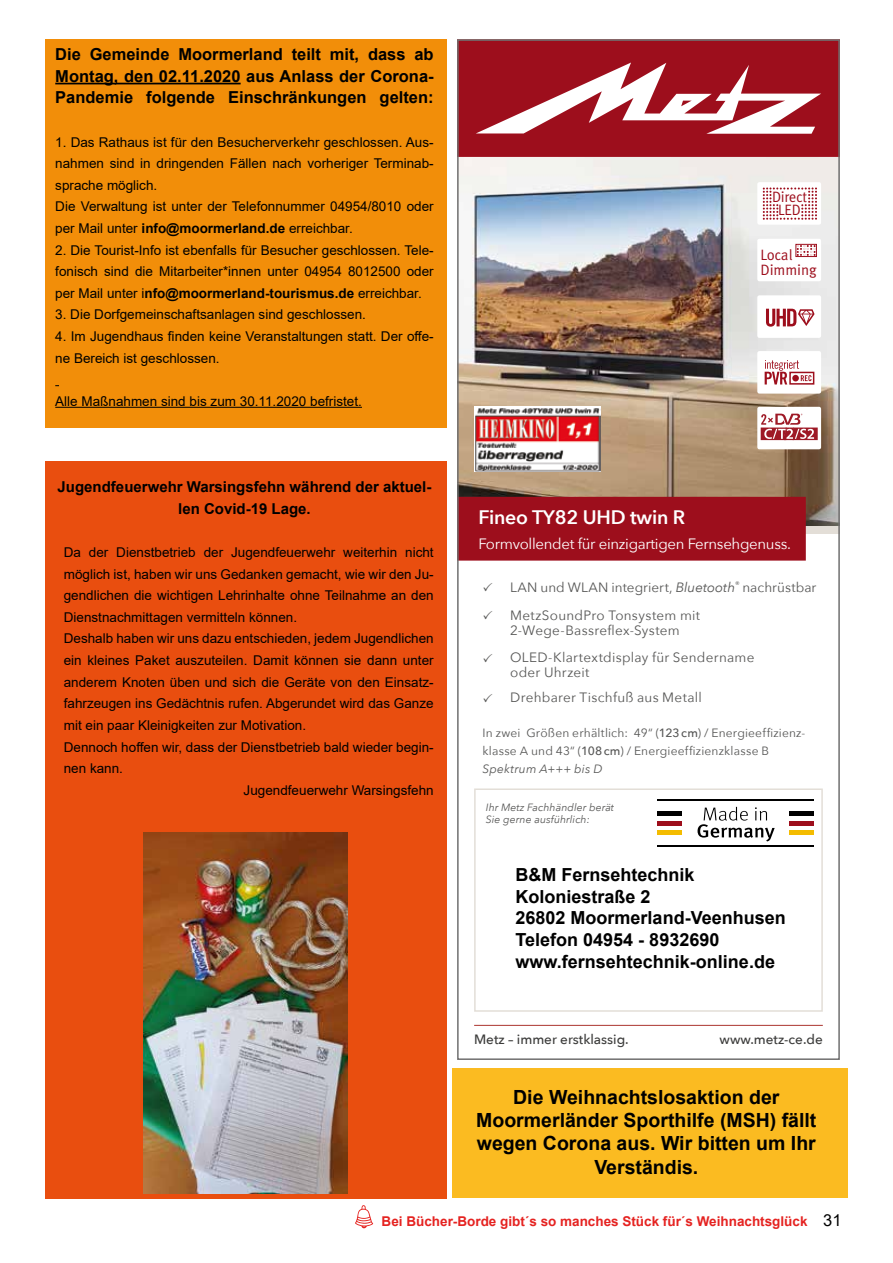
<style>
.page{position:relative;width:893px;height:1263px;background:#fff}
.page>*{position:absolute;margin:0;border:0;box-sizing:border-box;transform-origin:0 0}
.t1{font:700 19.5px/23.4px "Arial";color:#000;text-align:center}
.t2{font:600 19.5px "Avenir Next";letter-spacing:-.01em;color:#fff}
.t3{font:700 18px/21.6px "Arial";color:#000}
.t4{font:700 16.5px/21.6px "Arial";color:#000;text-align:justify}
.t5{font:16.5px "Arial";color:#000}
.t6{font:700 15px/21.6px "Arial";color:#000;text-align:center}
.t7{font:15px "Avenir Next";letter-spacing:-.02em;color:#fff}
.t8{font:15px/15px "Meta OT Norm";letter-spacing:-.02em;color:#9d0e1c}
.t9{font:15px/13.6px "Meta OT Norm";letter-spacing:-.02em;color:#9d0e1c;text-align:center;scale:.96 1}
.t10{font:13.5px/21.6px "Arial";color:#000}
.t11{font:13.5px/27.8px "Avenir Next";letter-spacing:.02em;color:#575756}
.t12{font:700 13.5px "Arial";color:#e52321}
.t13{font:500 13.5px "Avenir Next";color:#3c3c3b}
.t14{font:12px/18px "Avenir Next";letter-spacing:.015em;color:#575756}
.t15{font:italic 10.5px/12.6px "Avenir Next";letter-spacing:.005em;color:#575756}
.s1{font-weight:700}
.s2{font-style:italic}
.s3{font-weight:500}
</style>
<div class="page">
<div style="left:45px;top:39px;width:401px;height:388px;background:#f28e09"></div>
<div style="left:45px;top:461px;width:401px;height:738px;background:#e94e0f"></div>
<hr style="left:55px;top:83px;width:186px;height:1px;background:#000">
<hr style="left:55px;top:407px;width:307px;height:1px;background:#000">
<img style="left:460px;top:157px;width:377px;height:370px">
<div style="left:474px;top:788px;width:349px;height:224px;border:2px solid #e3ded7"></div>
<hr style="left:657px;top:812px;width:25px;height:4px;background:#000">
<hr style="left:657px;top:821px;width:25px;height:4px;background:#9d0e1c">
<hr style="left:657px;top:831px;width:25px;height:4px;background:#f4bc00">
<hr style="left:657px;top:846px;width:157px;height:1px;background:#000">
<hr style="left:657px;top:800px;width:157px;height:1px;background:#000">
<hr style="left:789px;top:812px;width:25px;height:4px;background:#000">
<hr style="left:789px;top:821px;width:25px;height:4px;background:#9d0e1c">
<hr style="left:789px;top:831px;width:25px;height:4px;background:#f4bc00">
<svg style="left:697px;top:807px;width:78px;height:34px"></svg>
<div style="left:458px;top:40px;width:381px;height:116px;background:#9d0e1c"></div>
<div style="left:457px;top:39px;width:383px;height:118px;border:2px solid #9d0e1c"></div>
<svg style="left:476px;top:63px;width:345px;height:71px"></svg>
<div style="left:665px;top:527px;width:175px;height:7px;background:#e3ded7"></div>
<div style="left:458px;top:498px;width:347px;height:62px;background:#9d0e1c"></div>
<div style="left:457px;top:497px;width:349px;height:64px;border:2px solid #9d0e1c"></div>
<hr style="left:474px;top:1025px;width:349px;height:1px;background:#b03f3a">
<div style="left:757px;top:295px;width:64px;height:43px;background:#fff;border-radius:2px"></div>
<svg style="left:766px;top:309px;width:48px;height:18px"></svg>
<div style="left:757px;top:239px;width:64px;height:42px;background:#fff;border-radius:2px"></div>
<div style="left:796px;top:244px;width:21px;height:13px;border:1px solid #9d0e1c"></div>
<svg style="left:797px;top:245px;width:19px;height:11px"></svg>
<div style="left:757px;top:407px;width:64px;height:42px;background:#fff;border-radius:2px"></div>
<svg style="left:761px;top:414px;width:57px;height:26px"></svg>
<div style="left:757px;top:351px;width:64px;height:43px;background:#fff;border-radius:2px"></div>
<svg style="left:765px;top:360px;width:49px;height:24px"></svg>
<div style="left:757px;top:182px;width:64px;height:43px;background:#fff;border-radius:2px"></div>
<svg style="left:763px;top:187px;width:54px;height:33px"></svg>
<img style="left:474px;top:407px;width:126px;height:64px">
<div style="left:457px;top:39px;width:383px;height:1021px;border:2px solid #706f6f"></div>
<img style="left:144px;top:832px;width:203px;height:362px">
<div style="left:452px;top:1068px;width:395px;height:130px;background:#fbbb21"></div>
<svg style="left:355px;top:1205px;width:18px;height:23px"></svg>
<p class="t4" style="left:55px;top:44px;width:380px">Die Gemeinde Moormerland teilt mit, dass ab Montag, den 02.11.2020 aus Anlass der Corona-Pandemie folgende Einschränkungen gelten:</p>
<p class="t10" style="left:55px;top:131px;width:380px">1. Das Rathaus ist für den Besucherverkehr geschlossen. Aus&shy;nahmen sind in dringenden Fällen nach vorheriger Terminab&shy;sprache möglich.<br>Die Verwaltung ist unter der Telefonnummer 04954/8010 oder per Mail unter <span class="s1">info@moormerland.de</span> erreichbar.</p>
<p class="t10" style="left:55px;top:239px;width:380px;text-align:justify">2. Die Tourist-Info ist ebenfalls für Besucher geschlossen. Tele&shy;fonisch sind die Mitarbeiter*innen unter 04954 8012500 oder per Mail unter i<span class="s1">nfo@moormerland-tourismus.de</span> erreichbar.</p>
<p class="t10" style="left:55px;top:304px;width:312px">3. Die Dorfgemeinschaftsanlagen sind geschlossen.</p>
<p class="t10" style="left:55px;top:325px;width:380px">4. Im Jugendhaus finden keine Veranstaltungen statt. Der offe&shy;ne Bereich ist geschlossen.</p>
<p class="t10" style="left:55px;top:390px;width:308px">Alle Maßnahmen sind bis zum 30.11.2020 befristet.</p>
<p class="t6" style="left:58px;top:476px;width:375px">Jugendfeuerwehr Warsingsfehn während der aktuel&shy;len Covid-19 Lage.</p>
<p class="t10" style="left:64px;top:541px;width:371px">Da der Dienstbetrieb der Jugendfeuerwehr weiterhin nicht</p>
<p class="t10" style="left:64px;top:563px;width:371px">möglich ist, haben wir uns Gedanken gemacht, wie wir den Ju-</p>
<p class="t10" style="left:64px;top:585px;width:371px">gendlichen die wichtigen Lehrinhalte ohne Teilnahme an den</p>
<p class="t10" style="left:64px;top:606px;width:235px">Dienstnachmittagen vermitteln können.</p>
<p class="t10" style="left:64px;top:628px;width:371px">Deshalb haben wir uns dazu entschieden, jedem Jugendlichen</p>
<p class="t10" style="left:64px;top:649px;width:371px">ein kleines Paket auszuteilen. Damit können sie dann unter</p>
<p class="t10" style="left:64px;top:671px;width:371px">anderem Knoten üben und sich die Geräte von den Einsatz-</p>
<p class="t10" style="left:64px;top:693px;width:371px">fahrzeugen ins Gedächtnis rufen. Abgerundet wird das Ganze</p>
<p class="t10" style="left:64px;top:714px;width:244px">mit ein paar Kleinigkeiten zur Motivation.</p>
<p class="t10" style="left:64px;top:736px;width:371px">Dennoch hoffen wir, dass der Dienstbetrieb bald wieder begin-</p>
<p class="t10" style="left:64px;top:757px;width:61px">nen kann.</p>
<p class="t10" style="left:244px;top:779px;width:192px">Jugendfeuerwehr Warsingsfehn</p>
<p class="t9" style="left:772px;top:190px;width:38px">Direct<br>LED</p>
<p class="t8" style="left:761px;top:248px;width:57px">Local<br>Dimming</p>
<h1 class="t2" style="left:478px;top:500px;width:208px">Fineo TY82 UHD twin R</h1>
<p class="t7" style="left:478px;top:531px;width:314px">Formvollendet für einzigartigen Fernsehgenuss.</p>
<p class="t11" style="left:510px;top:573px;width:308px">LAN und WLAN integriert, <span class="s2">Bluetooth</span><sup>®</sup> nachrüstbar<br>MetzSoundPro Tonsystem mit</p>
<p class="t11" style="left:510px;top:615px;width:246px">2-Wege-Bassreflex-System<br>OLED-Klartextdisplay für Sendername</p>
<p class="t11" style="left:510px;top:660px;width:193px;line-height:24.8px">oder Uhrzeit<br>Drehbarer Tischfuß aus Metall</p>
<p class="t14" style="left:482px;top:724px;width:324px">In zwei Größen erhältlich: 49“ (<span class="s3">123cm</span>) / Energieeffizienz&shy;klasse A und 43“ (<span class="s3">108cm</span>) / Energieeffizienzklasse B<br><span class="s2">Spektrum A+++ bis D</span></p>
<p class="t15" style="left:486px;top:800px;width:130px">Ihr Metz Fachhändler berät<br>Sie gerne ausführlich:</p>
<h2 class="t3" style="left:516px;top:864px;width:272px">B&amp;M Fernsehtechnik<br>Koloniestraße 2<br>26802 Moormerland-Veenhusen<br>Telefon 04954 - 8932690 www.fernsehtechnik-online.de</h2>
<p class="t13" style="left:474px;top:1028px;width:156px">Metz – immer erstklassig.</p>
<p class="t13" style="left:720px;top:1028px;width:105px">www.metz-ce.de</p>
<h1 class="t1" style="left:476px;top:1085px;width:342px">Die Weihnachtslosaktion der<br>Moormerländer Sporthilfe (MSH) fällt wegen Corona aus. Wir bitten um Ihr<br>Verständis.</h1>
<p class="t12" style="left:382px;top:1211px;width:427px">Bei Bücher-Borde gibt´s so manches Stück für´s Weihnachtsglück</p>
<p class="t5" style="left:823px;top:1209px;width:20px">31</p>
</div>
